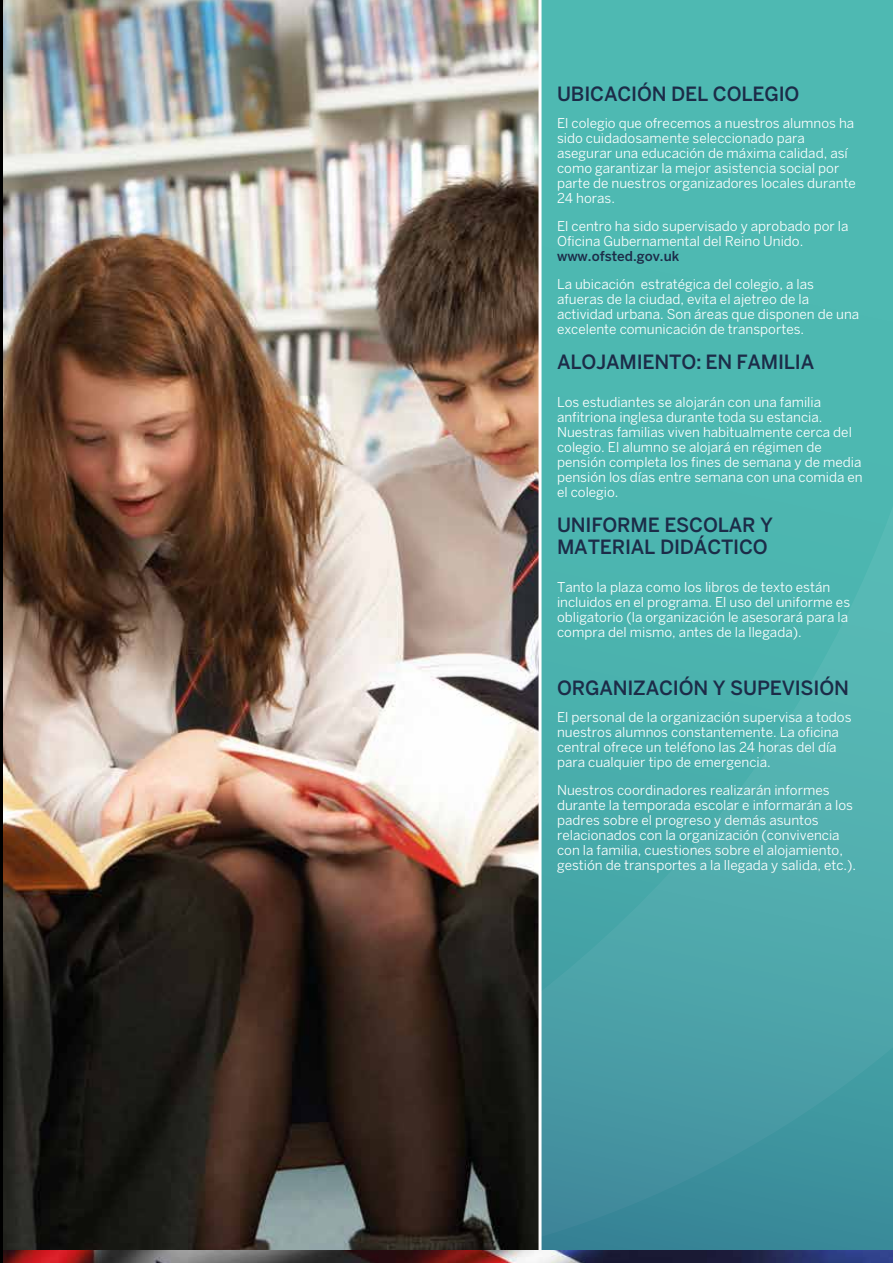
<style>
.page{position:relative;width:893px;height:1263px;background:#fff}
.page>*{position:absolute;margin:0;border:0;box-sizing:border-box;transform-origin:0 0}
.t1{font:500 19.5px/21.6px "Benton Sans";letter-spacing:-.01em;color:#1c2c48}
.t2{font:13.5px/15px "Benton Sans";color:#fff}
.t3{font:500 13.5px "Benton Sans";color:#1c2c48}
</style>
<div class="page">
<img style="left:3px;top:0;width:535px;height:1250px">
<svg style="left:542px;top:0;width:351px;height:1250px;background:#4baeac"></svg>
<svg style="left:538px;top:0;width:4px;height:1250px"></svg>
<img style="left:3px;top:1250px;width:890px;height:13px">
<hr style="left:0;top:0;width:3px;height:1263px;background:#000">
<h1 class="t1" style="left:557px;top:82px;width:244px">UBICACIÓN DEL COLEGIO</h1>
<p class="t2" style="left:557px;top:116px;width:300px">El colegio que ofrecemos a nuestros alumnos ha sido cuidadosamente seleccionado para asegurar una educación de máxima calidad, así como garantizar la mejor asistencia social por parte de nuestros organizadores locales durante 24 horas.</p>
<p class="t2" style="left:557px;top:218px;width:293px">El centro ha sido supervisado y aprobado por la<br>Oficina Gubernamental del Reino Unido.</p>
<p class="t3" style="left:557px;top:248px;width:124px">www.ofsted.gov.uk</p>
<p class="t2" style="left:557px;top:276px;width:304px">La ubicación estratégica del colegio, a las afueras de la ciudad, evita el ajetreo de la actividad urbana. Son áreas que disponen de una excelente comunicación de transportes.</p>
<h1 class="t1" style="left:557px;top:350px;width:259px">ALOJAMIENTO: EN FAMILIA</h1>
<p class="t2" style="left:557px;top:394px;width:307px">Los estudiantes se alojarán con una familia anfitriona inglesa durante toda su estancia.<br>Nuestras familias viven habitualmente cerca del colegio. El alumno se alojará en régimen de pensión completa los fines de semana y de media pensión los días entre semana con una comida en el colegio.</p>
<h1 class="t1" style="left:557px;top:514px;width:217px">UNIFORME ESCOLAR Y<br>MATERIAL DIDÁCTICO</h1>
<p class="t2" style="left:557px;top:579px;width:295px">Tanto la plaza como los libros de texto están incluidos en el programa. El uso del uniforme es obligatorio (la organización le asesorará para la compra del mismo, antes de la llegada).</p>
<h1 class="t1" style="left:557px;top:676px;width:293px">ORGANIZACIÓN Y SUPEVISIÓN</h1>
<p class="t2" style="left:557px;top:710px;width:296px">El personal de la organización supervisa a todos nuestros alumnos constantemente. La oficina central ofrece un teléfono las 24 horas del día para cualquier tipo de emergencia.</p>
<p class="t2" style="left:557px;top:782px;width:301px">Nuestros coordinadores realizarán informes durante la temporada escolar e informarán a los padres sobre el progreso y demás asuntos relacionados con la organización (convivencia con la familia, cuestiones sobre el alojamiento, gestión de transportes a la llegada y salida, etc.).</p>
</div>
